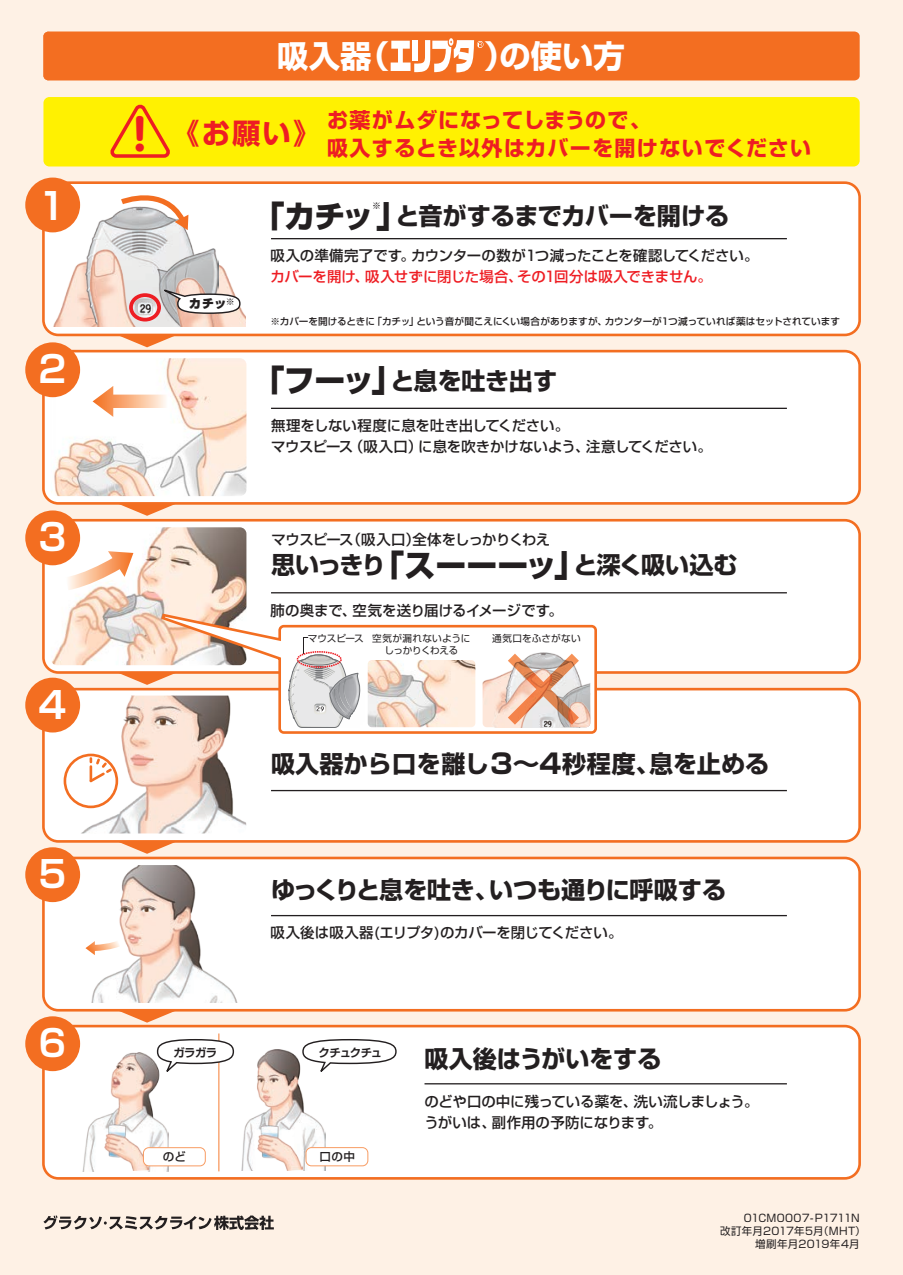
<style>
.page{position:relative;width:903px;height:1275px;background:#fef1e5}
.page>*{position:absolute;margin:0;border:0;box-sizing:border-box;transform-origin:0 0}
.t1{font:700 36.75px "Shin Go Upr De";color:#fff}
.t2{font:700 31.32px "Shin Go Upr";color:#fff}
.t3{font:700 24.15px "Shin Go Upr";color:#231f20}
.t4{font:700 24.15px "Shin Go Upr";letter-spacing:-.02em;color:#231f20}
.t5{font:700 24.15px "Shin Go Upr";letter-spacing:-.055em;color:#231f20}
.t6{font:700 21px/27.8px "Shin Go Upr";letter-spacing:.05em;color:#ee1d23}
.t7{font:500 14.35px/21px "Shin Go Upr";letter-spacing:-.01em;color:#231f20}
.t8{font:500 14.35px "Shin Go Upr";letter-spacing:-.005em;color:#ee1d23}
.t9{font:500 14.35px "Shin Go Upr";letter-spacing:-.04em;color:#231f20}
.t10{font:900 11.9px "Shin Go Pr 6 N";color:#231f20}
.t11{font:500 11.55px "Shin Go Upr";color:#231f20}
.t12{font:700 11.38px "Shin Go Upr De";letter-spacing:-.045em;color:#231f20}
.t13{font:10.5px "Shin Go Upr";letter-spacing:.01em;color:#231f20}
.t14{font:10.5px "Shin Go Upr";letter-spacing:-.035em;color:#231f20}
.t15{font:500 9.62px "Shin Go Upr";letter-spacing:-.01em;color:#231f20}
.t16{font:9.62px "Shin Go Pr 6 N";letter-spacing:.005em;color:#231f20}
.t17{font:9.62px "Shin Go Pr 6 N";letter-spacing:.035em;color:#231f20}
.t18{font:9.62px "Shin Go Pr 6 N";letter-spacing:-.05em;color:#231f20}
.t19{font:800 8.92px "Shin Go Upr";color:#231f20}
.s1{font-weight:800;font-size:30.97px}
.s2{font-size:27.3px}
</style>
<div class="page">
<div style="left:43px;top:1026px;width:816px;height:152px;background:#fff;border-radius:15px"></div>
<div style="left:42px;top:1025px;width:819px;height:155px;border:3px solid #f36e21;border-radius:15px"></div>
<img style="left:241px;top:1049px;width:85px;height:122px">
<img style="left:258px;top:1125px;width:45px;height:46px">
<img style="left:83px;top:1052px;width:86px;height:119px">
<img style="left:104px;top:1124px;width:45px;height:47px">
<hr style="left:424px;top:1083px;width:363px;height:1px;background:#231f20">
<hr style="left:218px;top:1033px;width:1px;height:138px;background:#f89c63">
<div style="left:143px;top:1148px;width:62px;height:18px;background:#fff;border-radius:5px"></div>
<div style="left:143px;top:1147px;width:63px;height:19px;border:1px solid #f89c63;border-radius:5px"></div>
<div style="left:306px;top:1148px;width:62px;height:18px;background:#fff;border-radius:5px"></div>
<div style="left:306px;top:1147px;width:62px;height:19px;border:1px solid #f89c63;border-radius:5px"></div>
<svg style="left:302px;top:1038px;width:95px;height:39px"></svg>
<svg style="left:156px;top:1038px;width:79px;height:39px"></svg>
<div style="left:43px;top:689px;width:816px;height:152px;background:#fff;border-radius:15px"></div>
<div style="left:42px;top:688px;width:819px;height:155px;border:3px solid #f36e21;border-radius:15px"></div>
<hr style="left:271px;top:790px;width:516px;height:1px;background:#231f20">
<svg style="left:117px;top:841px;width:60px;height:13px"></svg>
<img style="left:64px;top:696px;width:182px;height:137px">
<div style="left:25px;top:678px;width:55px;height:54px;background:#f36e21;border-radius:50%"></div>
<div style="left:64px;top:754px;width:54px;height:54px;border:3px solid #f36e21;border-radius:50%"></div>
<svg style="left:87px;top:756px;width:27px;height:28px"></svg>
<div style="left:43px;top:858px;width:816px;height:152px;background:#fff;border-radius:15px"></div>
<div style="left:42px;top:857px;width:819px;height:154px;border:3px solid #f36e21;border-radius:15px"></div>
<hr style="left:271px;top:915px;width:516px;height:1px;background:#231f20">
<svg style="left:117px;top:1010px;width:60px;height:13px"></svg>
<img style="left:91px;top:865px;width:147px;height:138px">
<div style="left:25px;top:847px;width:55px;height:55px;background:#f36e21;border-radius:50%"></div>
<div style="left:43px;top:520px;width:816px;height:152px;background:#fff;border-radius:15px"></div>
<div style="left:42px;top:519px;width:819px;height:155px;border:3px solid #f36e21;border-radius:15px"></div>
<hr style="left:271px;top:592px;width:516px;height:1px;background:#231f20">
<svg style="left:117px;top:672px;width:43px;height:13px"></svg>
<div style="left:43px;top:183px;width:816px;height:152px;background:#fff;border-radius:15px"></div>
<div style="left:42px;top:181px;width:819px;height:155px;border:3px solid #f36e21;border-radius:15px"></div>
<hr style="left:271px;top:238px;width:516px;height:1px;background:#231f20">
<svg style="left:117px;top:335px;width:60px;height:12px"></svg>
<img style="left:53px;top:262px;width:32px;height:65px">
<img style="left:85px;top:212px;width:108px;height:115px">
<img style="left:91px;top:249px;width:154px;height:78px">
<div style="left:129px;top:293px;width:32px;height:28px;border:4px solid #ee1d23;border-radius:50%"></div>
<svg style="left:117px;top:195px;width:73px;height:35px"></svg>
<div style="left:25px;top:178px;width:55px;height:54px;background:#f36e21;border-radius:50%"></div>
<div style="left:43px;top:351px;width:816px;height:152px;background:#fff;border-radius:15px"></div>
<div style="left:42px;top:350px;width:819px;height:155px;border:3px solid #f36e21;border-radius:15px"></div>
<svg style="left:117px;top:503px;width:60px;height:13px"></svg>
<hr style="left:271px;top:408px;width:516px;height:1px;background:#231f20">
<div style="left:43px;top:31px;width:817px;height:49px;background:#f36e21;border-radius:5px"></div>
<svg style="left:43px;top:31px;width:7px;height:49px"></svg>
<svg style="left:391px;top:38px;width:92px;height:34px"></svg>
<svg style="left:85px;top:941px;width:35px;height:14px"></svg>
<div style="left:43px;top:97px;width:817px;height:69px;background:#fff101;border-radius:6px"></div>
<svg style="left:110px;top:104px;width:60px;height:54px"></svg>
<div style="left:25px;top:1016px;width:55px;height:55px;background:#f36e21;border-radius:50%"></div>
<svg style="left:43px;top:1215px;width:231px;height:15px"></svg>
<svg style="left:152px;top:285px;width:89px;height:30px"></svg>
<img style="left:51px;top:358px;width:195px;height:138px">
<svg style="left:93px;top:386px;width:74px;height:31px"></svg>
<div style="left:25px;top:342px;width:55px;height:55px;background:#f36e21;border-radius:50%"></div>
<img style="left:51px;top:527px;width:195px;height:138px">
<svg style="left:66px;top:551px;width:67px;height:39px"></svg>
<div style="left:25px;top:510px;width:55px;height:55px;background:#f36e21;border-radius:50%"></div>
<svg style="left:160px;top:612px;width:438px;height:123px"></svg>
<svg style="left:483px;top:631px;width:107px;height:96px"></svg>
<img style="left:368px;top:660px;width:107px;height:67px">
<img style="left:278px;top:650px;width:9px;height:85px">
<img style="left:280px;top:651px;width:6px;height:61px">
<img style="left:287px;top:728px;width:63px;height:7px">
<img style="left:284px;top:657px;width:2px;height:8px">
<img style="left:281px;top:665px;width:5px;height:8px">
<img style="left:280px;top:673px;width:6px;height:10px">
<img style="left:279px;top:683px;width:7px;height:25px">
<img style="left:309px;top:728px;width:58px;height:5px">
<img style="left:319px;top:728px;width:14px;height:2px">
<img style="left:333px;top:661px;width:39px;height:69px">
<img style="left:362px;top:694px;width:2px;height:27px">
<svg style="left:286px;top:637px;width:76px;height:91px"></svg>
<div style="left:297px;top:651px;width:45px;height:17px;border:2px dashed #ee1d23;border-radius:50%"></div>
<h1 class="t1" style="left:39px;top:176px;width:29px">1</h1>
<h1 class="t1" style="left:39px;top:339px;width:29px">2</h1>
<h1 class="t1" style="left:39px;top:507px;width:29px">3</h1>
<h1 class="t1" style="left:39px;top:674px;width:29px">4</h1>
<h1 class="t1" style="left:39px;top:844px;width:29px">5</h1>
<h1 class="t1" style="left:39px;top:1013px;width:29px">6</h1>
<h2 class="t2" style="left:277px;top:31px;width:114px">吸入器（</h2>
<h2 class="t2" style="left:484px;top:31px;width:143px">）の使い方</h2>
<h3 class="t6" style="left:118px;top:106px;width:694px;text-indent:209px">お薬がムダになってしまうので、<br><sup>！</sup><sup>《お願い》</sup>吸入するとき以外はカバーを開けないでください</h3>
<p class="t10" style="left:189px;top:294px;width:47px">カチッ<sup>※</sup></p>
<h3 class="t3" style="left:254px;top:197px;width:477px"><span class="s1">「カチッ」</span>と音がするまでカバーを開ける</h3>
<p class="t7" style="left:270px;top:245px;width:489px">吸入の準備完了です。カウンターの数が1つ減ったことを確認してください。</p>
<p class="t8" style="left:270px;top:265px;width:443px">カバーを開け、吸入せずに閉じた場合、その1回分は吸入できません。</p>
<p class="t15" style="left:270px;top:313px;width:571px">※カバーを開けるときに「カチッ」という音が聞こえにくい場合がありますが、カウンターが1つ減っていれば薬はセットされています</p>
<p class="t19" style="left:372px;top:199px;width:10px">※</p>
<h3 class="t4" style="left:254px;top:361px;width:305px"><span class="s1">「フーッ」</span>と息を吐き出す</h3>
<p class="t7" style="left:271px;top:414px;width:442px">無理をしない程度に息を吐き出してください。<br>マウスピース（吸入口）に息を吹きかけないよう、注意してください。</p>
<p class="t9" style="left:271px;top:528px;width:280px">マウスピース（吸入口）全体をしっかりくわえ</p>
<h3 class="t5" style="left:271px;top:546px;width:468px">思いっきり<span class="s1">「スーーーッ」</span>と深く吸い込む</h3>
<p class="t7" style="left:270px;top:599px;width:294px">肺の奥まで、空気を送り届けるイメージです。</p>
<p class="t16" style="left:308px;top:631px;width:57px">マウスピース</p>
<p class="t17" style="left:372px;top:631px;width:100px">空気が漏れないように</p>
<p class="t16" style="left:492px;top:631px;width:90px">通気口をふさがない</p>
<p class="t18" style="left:384px;top:643px;width:75px">しっかりくわえる</p>
<h3 class="t3" style="left:271px;top:745px;width:500px">吸入器から口を離し<span class="s2">３～４</span>秒程度、息を止める</h3>
<h3 class="t4" style="left:271px;top:871px;width:457px">ゆっくりと息を吐き、いつも通りに呼吸する</h3>
<p class="t7" style="left:270px;top:921px;width:353px">吸入後は吸入器(エリプタ)のカバーを閉じてください。</p>
<p class="t12" style="left:173px;top:1043px;width:46px">ガラガラ</p>
<p class="t12" style="left:319px;top:1043px;width:65px">クチュクチュ</p>
<p class="t11" style="left:163px;top:1147px;width:25px">のど</p>
<p class="t11" style="left:320px;top:1147px;width:37px">口の中</p>
<h3 class="t3" style="left:424px;top:1039px;width:239px">吸入後はうがいをする</h3>
<p class="t7" style="left:424px;top:1090px;width:336px">のどや口の中に残っている薬を、洗い流しましょう。うがいは、副作用の予防になります。</p>
<p class="t14" style="left:744px;top:1210px;width:117px">01CM0007- P1711N</p>
<p class="t13" style="left:720px;top:1223px;width:147px">改訂年月2017年5月（MHT）</p>
<p class="t13" style="left:755px;top:1236px;width:106px">増刷年月2019年4月</p>
</div>
